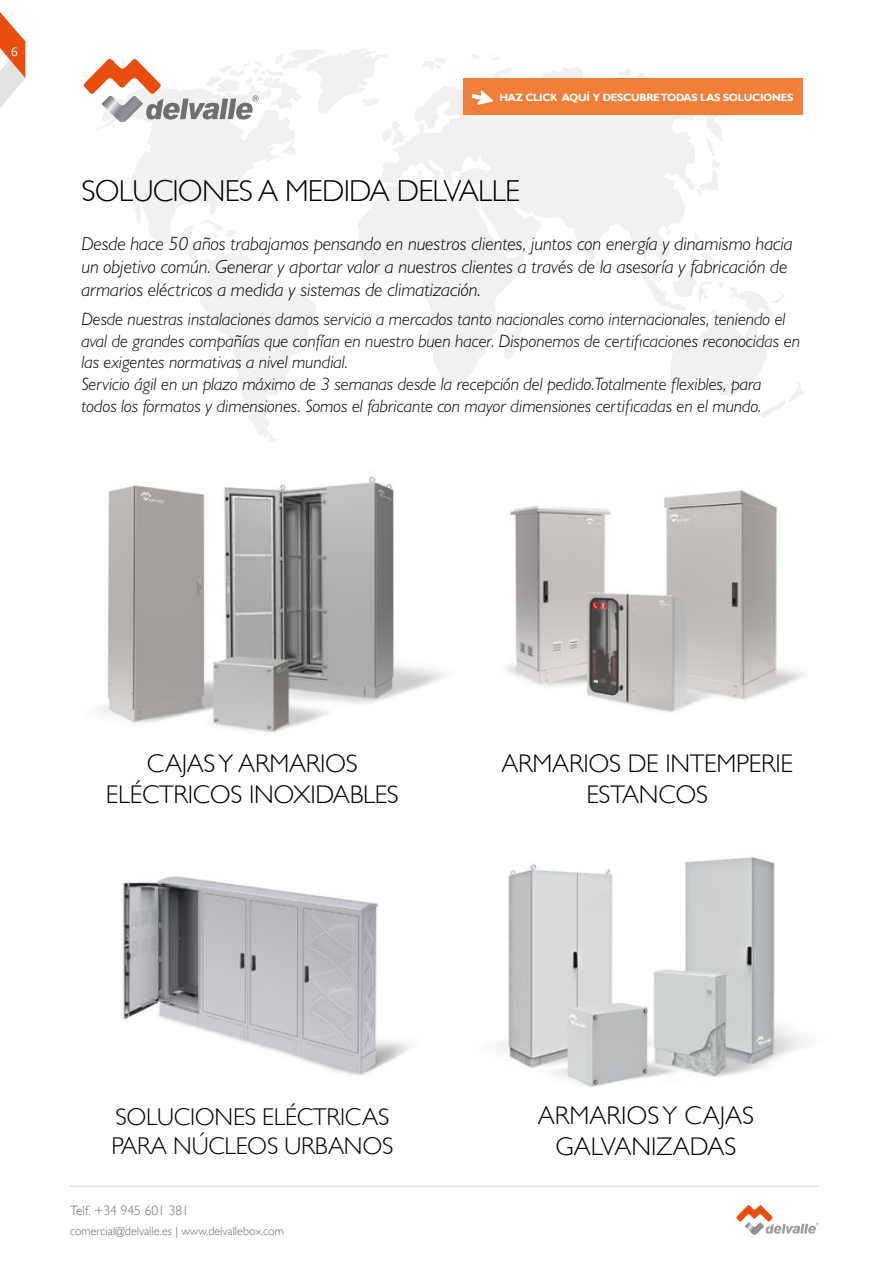
<style>
.page{position:relative;width:893px;height:1263px;background:#fff}
.page>*{position:absolute;margin:0;border:0;box-sizing:border-box;transform-origin:0 0}
.t1{font:300 30.3px "Gill Sans";letter-spacing:-.025em;color:#000}
.t2{font:300 25.5px/30.6px "Gill Sans";letter-spacing:-.01em;color:#000;text-align:center}
.t3{font:300 24.15px/29.1px "Gill Sans";letter-spacing:-.01em;color:#000}
.t4{font:italic 300 19.05px/23px "Gill Sans MT Pro";color:#000}
.t5{font:italic 300 18px/21.6px "Gill Sans MT Pro";color:#000}
.t6{font:300 13.5px "Gill Sans";color:#706f6f}
.t7{font:13.5px "Calibri";color:#fff}
.t8{font:300 12px "Gill Sans";color:#706f6f}
.t9{font:700 10.5px "Gill Sans";letter-spacing:-.03em;color:#fff}
.s1{font-style:inherit}
</style>
<div class="page">
<svg style="left:0;top:12px;width:26px;height:96px"></svg>
<hr style="left:71px;top:1185px;width:747px;height:2px;background:#e3e3e3">
<svg style="left:736px;top:1205px;width:83px;height:29px"></svg>
<img style="left:745px;top:1222px;width:19px;height:13px">
<svg style="left:358px;top:67px;width:366px;height:317px;fill:#f1f1f1"></svg>
<svg style="left:131px;top:155px;width:185px;height:283px"></svg>
<svg style="left:504px;top:322px;width:19px;height:38px"></svg>
<svg style="left:618px;top:68px;width:13px;height:8px"></svg>
<svg style="left:595px;top:260px;width:7px;height:11px"></svg>
<svg style="left:422px;top:58px;width:24px;height:12px"></svg>
<svg style="left:472px;top:54px;width:8px;height:5px"></svg>
<svg style="left:696px;top:137px;width:25px;height:60px"></svg>
<svg style="left:418px;top:170px;width:5px;height:6px"></svg>
<svg style="left:638px;top:73px;width:6px;height:4px"></svg>
<svg style="left:276px;top:286px;width:5px;height:4px"></svg>
<svg style="left:200px;top:220px;width:36px;height:17px"></svg>
<svg style="left:430px;top:180px;width:5px;height:3px"></svg>
<svg style="left:490px;top:54px;width:9px;height:6px"></svg>
<svg style="left:639px;top:229px;width:166px;height:188px"></svg>
<img style="left:506px;top:490px;width:298px;height:223px">
<img style="left:99px;top:476px;width:346px;height:257px">
<div style="left:463px;top:78px;width:340px;height:37px;background:#f07f3c"></div>
<svg style="left:472px;top:68px;width:40px;height:37px"></svg>
<img style="left:498px;top:857px;width:306px;height:230px">
<svg style="left:83px;top:49px;width:324px;height:106px"></svg>
<img style="left:101px;top:95px;width:42px;height:27px">
<img style="left:122px;top:876px;width:287px;height:200px">
<p class="t7" style="left:11px;top:43px;width:8px">6</p>
<p class="t9" style="left:499px;top:91px;width:296px">HAZ CLICK AQUÍ Y DESCUBRE TODAS LAS SOLUCIONES</p>
<h1 class="t1" style="left:81px;top:174px;width:440px">SOLUCIONES A MEDIDA DELVALLE</h1>
<p class="t4" style="left:81px;top:232px;width:713px">Desde hace 50 años trabajamos pensando en nuestros clientes, juntos con energía y dinamismo hacia un objetivo común. Generar y aportar valor a nuestros clientes a través de la asesoría y fabricación de armarios eléctricos a medida y sistemas de climatización.</p>
<p class="t5" style="left:81px;top:308px;width:720px">Desde nuestras instalaciones damos servicio a mercados tanto nacionales como internacionales, teniendo el aval de grandes compañías que confían en nuestro buen hacer. Disponemos de certificaciones reconocidas en las exigentes normativas a nivel mundial.<br>Servicio ágil en un plazo máximo de 3 semanas desde la recepción del pedido.Totalmente flexibles, para todos los formatos y dimensiones. Somos el fabricante con mayor dimensiones certificadas en el mundo.</p>
<h2 class="t2" style="left:106px;top:748px;width:295px">CAJAS Y ARMARIOS<br>ELÉCTRICOS INOXIDABLES</h2>
<h2 class="t2" style="left:501px;top:748px;width:293px">ARMARIOS DE INTEMPERIE<br>ESTANCOS</h2>
<h3 class="t3" style="left:111px;top:1102px;width:284px">SOLUCIONES ELÉCTRICAS<br>PARA NÚCLEOS URBANOS</h3>
<p class="t6" style="left:70px;top:1203px;width:120px"><span class="s1">Telf.</span> +34 945 601 381</p>
<p class="t8" style="left:70px;top:1223px;width:215px">comercial@delvalle.es | www.delvallebox.com</p>
<h2 class="t2" style="left:538px;top:1100px;width:218px">ARMARIOS Y CAJAS<br>GALVANIZADAS</h2>
</div>
